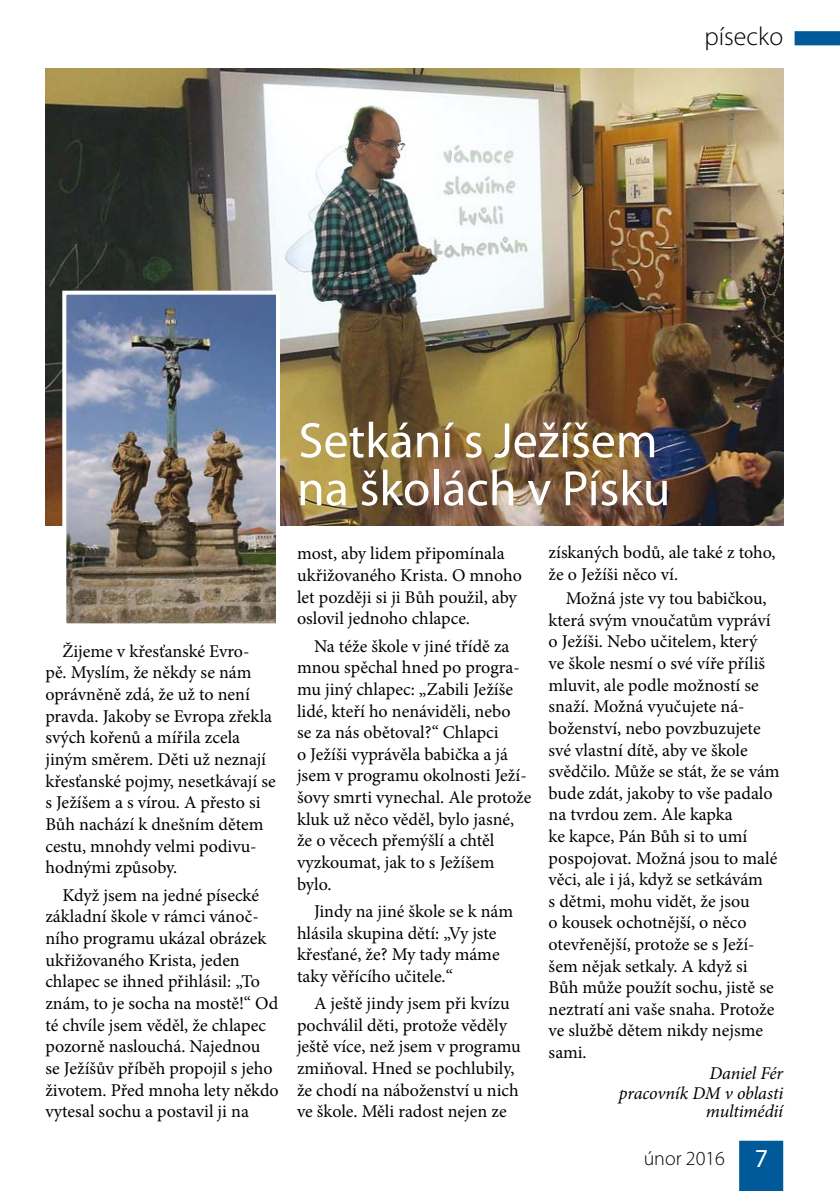
<style>
.page{position:relative;width:840px;height:1191px;background:#fff}
.page>*{position:absolute;margin:0;border:0;box-sizing:border-box;transform-origin:0 0}
.t1{font:50px/48px "Myriad Pro";color:#fff}
.t2{font:300 26px "Myriad Pro";color:#000}
.t3{font:300 20px "Myriad Pro";color:#000}
.t4{font:18px/21.6px "Minion Pro";color:#000}
.t5{font:italic 18px/20.6px "Minion Pro";letter-spacing:-.01em;color:#000;text-align:right}
.s1{font-weight:400;font-size:26px;color:#fff}
</style>
<div class="page">
<div style="left:739px;top:1140px;width:43px;height:51px;background:#005a99"></div>
<svg style="left:794px;top:31px;width:45px;height:14px"></svg>
<img style="left:45px;top:68px;width:737px;height:457px">
<img style="left:67px;top:296px;width:208px;height:326px">
<div style="left:62px;top:291px;width:218px;height:336px;border:4px solid #fff"></div>
<h2 class="t2" style="left:704px;top:26px;width:80px">písecko</h2>
<p class="t4" style="left:45px;top:642px;width:232px;text-indent:17px">Žijeme v křesťanské Evro-<br>pě. Myslím, že někdy se nám oprávněně zdá, že už to není pravda. Jakoby se Evropa zřekla svých kořenů a mířila zcela jiným směrem. Děti už neznají křesťanské pojmy, nesetkávají se s Ježíšem a s vírou. A přesto si<br>Bůh nachází k dnešním dětem cestu, mnohdy velmi podivu&shy;hodnými způsoby.</p>
<p class="t4" style="left:45px;top:885px;width:235px;text-indent:17px">Když jsem na jedné písecké základní škole v rámci vánoč&shy;ního programu ukázal obrázek ukřižovaného Krista, jeden chlapec se ihned přihlásil: „To znám, to je socha na mostě!“ Od té chvíle jsem věděl, že chlapec pozorně naslouchá. Najednou se Ježíšův příběh propojil s jeho životem. Před mnoha lety někdo vytesal sochu a postavil ji na</p>
<h1 class="t1" style="left:297px;top:421px;width:374px">Setkání s Ježíšem na školách v Písku</h1>
<p class="t4" style="left:297px;top:544px;width:226px">most, aby lidem připomínala ukřižovaného Krista. O mnoho let později si ji Bůh použil, aby oslovil jednoho chlapce.</p>
<p class="t4" style="left:297px;top:636px;width:236px;text-indent:17px">Na téže škole v jiné třídě za mnou spěchal hned po progra&shy;mu jiný chlapec: „Zabili Ježíše lidé, kteří ho nenáviděli, nebo<br>se za nás obětoval?“ Chlapci<br>o Ježíši vyprávěla babička a já jsem v programu okolnosti Ježí&shy;šovy smrti vynechal. Ale protože kluk už něco věděl, bylo jasné, že o věcech přemýšlí a chtěl vyzkoumat, jak to s Ježíšem bylo.</p>
<p class="t4" style="left:297px;top:902px;width:217px;text-indent:17px">Jindy na jiné škole se k nám hlásila skupina dětí: „Vy jste křesťané, že? My tady máme taky věřícího učitele.“</p>
<p class="t4" style="left:297px;top:994px;width:225px;text-indent:17px">A ještě jindy jsem při kvízu pochválil děti, protože věděly ještě více, než jsem v programu zmiňoval. Hned se pochlubily, že chodí na náboženství u nich ve škole. Měli radost nejen ze</p>
<p class="t4" style="left:548px;top:543px;width:228px">získaných bodů, ale také z toho, že o Ježíši něco ví.</p>
<p class="t4" style="left:548px;top:589px;width:232px;text-indent:17px">Možná jste vy tou babičkou, která svým vnoučatům vypráví o Ježíši. Nebo učitelem, který<br>ve škole nesmí o své víře příliš mluvit, ale podle možností se snaží. Možná vyučujete ná&shy;boženství, nebo povzbuzujete své vlastní dítě, aby ve škole svědčilo. Může se stát, že se vám bude zdát, jakoby to vše padalo na tvrdou zem. Ale kapka<br>ke kapce, Pán Bůh si to umí pospojovat. Možná jsou to malé věci, ale i já, když se setkávám<br>s dětmi, mohu vidět, že jsou<br>o kousek ochotnější, o něco otevřenější, protože se s Ježí&shy;šem nějak setkaly. A když si<br>Bůh může použít sochu, jistě se neztratí ani vaše snaha. Protože ve službě dětem nikdy nejsme sami.</p>
<p class="t5" style="left:618px;top:1064px;width:166px">Daniel Fér<br>pracovník DM v oblasti</p>
<p class="t5" style="left:705px;top:1102px;width:79px">multimédií</p>
<p class="t3" style="left:643px;top:1150px;width:126px">únor 2016 <span class="s1">7</span></p>
</div>
